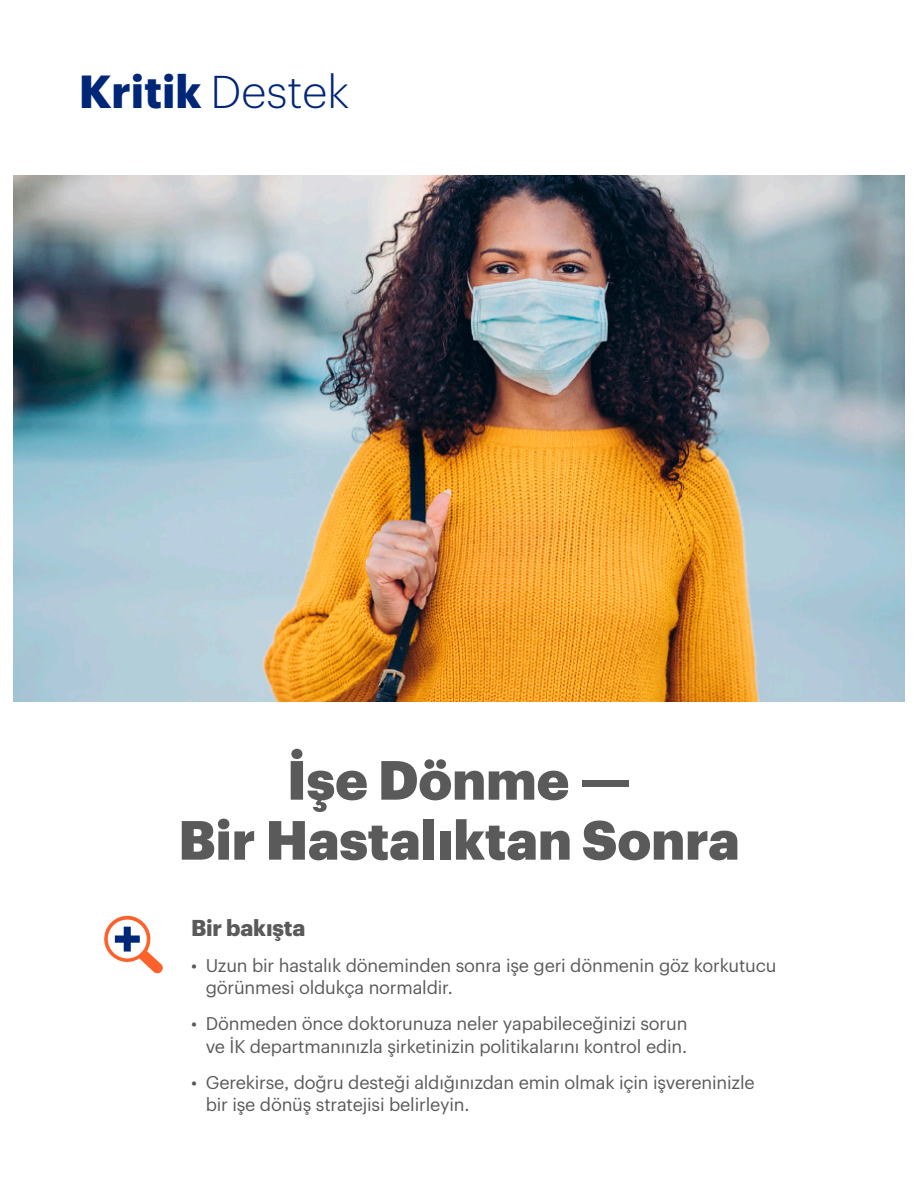
<style>
.page{position:relative;width:918px;height:1188px;background:#fff}
.page>*{position:absolute;margin:0;border:0;box-sizing:border-box;transform-origin:0 0}
.Headline{font:900 54px/60px "Graphik UHG";color:#5a5a5a;text-align:center}
.t1{font:700 45.3px "Graphik";color:#002677}
.Section_Subhead{font:700 22.5px "Graphik UHG";letter-spacing:-.01em;color:#5a5a5a}
.t2{font:18px/22.5px "Graphik UHG";letter-spacing:-.01em;color:#5a5a5a}
.s1{font-weight:300;font-size:45px}
</style>
<div class="page">
<img style="left:14px;top:176px;width:890px;height:526px">
<svg style="left:104px;top:915px;width:59px;height:59px"></svg>
<h2 class="t1" style="left:79px;top:56px;width:272px">Kritik <span class="s1">Destek</span></h2>
<p class="Headline" style="left:178px;top:745px;width:563px">İşe Dönme —<br>Bir Hastalıktan Sonra</p>
<p class="Section_Subhead" style="left:191px;top:910px;width:116px">Bir bakışta</p>
<p class="t2" style="left:206px;top:953px;width:572px;text-indent:-15px">• Uzun bir hastalık döneminden sonra işe geri dönmenin göz korkutucu görünmesi oldukça normaldir.</p>
<p class="t2" style="left:191px;top:1011px;width:498px;text-align:right">• Dönmeden önce doktorunuza neler yapabileceğinizi sorun ve İK departmanınızla şirketinizin politikalarını kontrol edin.</p>
<p class="t2" style="left:206px;top:1070px;width:550px;text-indent:-15px">• Gerekirse, doğru desteği aldığınızdan emin olmak için işvereninizle bir işe dönüş stratejisi belirleyin.</p>
</div>
